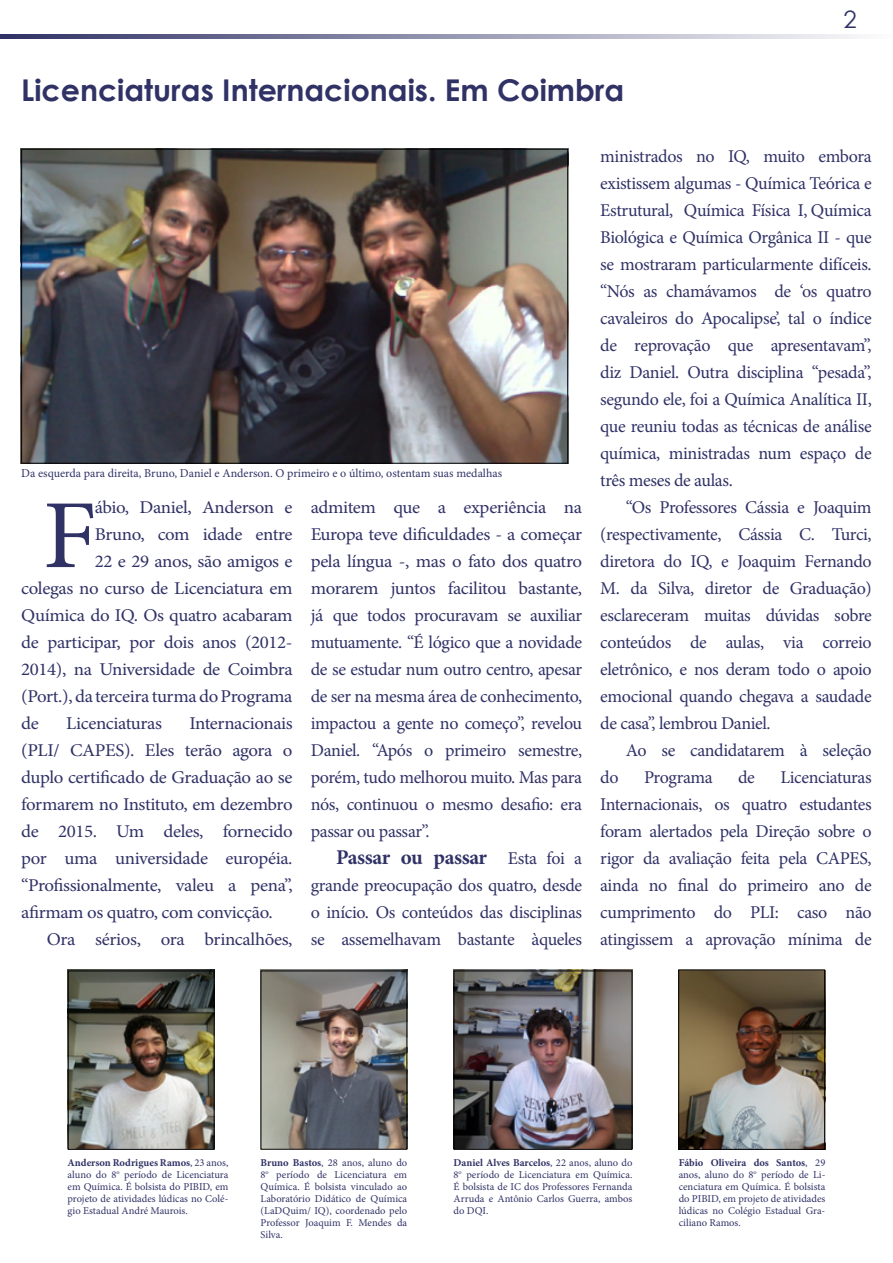
<style>
.page{position:relative;width:893px;height:1263px;background:#fff}
.page>*{position:absolute;margin:0;border:0;box-sizing:border-box;transform-origin:0 0}
.t1{font:97.65px "Minion Pro";color:#303266;scale:1.05 1}
.t2{font:700 30px "Century Gothic";color:#303266}
.t3{font:24px "Century Gothic";color:#303266}
.t4{font:700 21px "Minion Pro";letter-spacing:-.02em;color:#303266}
.t5{font:18px/27px "Minion Pro";letter-spacing:-.02em;color:#303266;text-align:justify}
.t6{font:18px/27px "Minion Pro";letter-spacing:-.02em;color:#303266;text-align:justify;scale:1.05 1}
.t7{font:12px "Minion Pro";color:#303266}
.t8{font:10.5px/12px "Minion Pro";color:#303266;text-align:justify}
.s1{font-weight:400;font-size:18px}
.s2{font-weight:700}
</style>
<div class="page">
<svg style="left:0;top:34px;width:856px;height:5px"></svg>
<img style="left:454px;top:969px;width:178px;height:179px">
<img style="left:68px;top:969px;width:147px;height:179px">
<img style="left:261px;top:969px;width:146px;height:178px">
<img style="left:680px;top:971px;width:143px;height:177px">
<div style="left:68px;top:970px;width:147px;height:180px;border:1px solid #000"></div>
<div style="left:261px;top:970px;width:146px;height:179px;border:1px solid #000"></div>
<div style="left:454px;top:970px;width:178px;height:180px;border:1px solid #000"></div>
<div style="left:678px;top:969px;width:147px;height:181px;border:1px solid #000"></div>
<img style="left:20px;top:149px;width:546px;height:315px">
<h2 class="t2" style="left:21px;top:68px;width:604px">Licenciaturas Internacionais. Em Coimbra</h2>
<h3 class="t3" style="left:844px;top:3px;width:15px">2</h3>
<p class="t7" style="left:21px;top:465px;width:482px">Da esquerda para direita, Bruno, Daniel e Anderson. O primeiro e o último, ostentam suas medalhas</p>
<h1 class="t1" style="left:43px;top:470px;width:53px">F</h1>
<p class="t6" style="left:95px;top:494px;width:190px">ábio, Daniel, Anderson e</p>
<p class="t6" style="left:95px;top:521px;width:190px">Bruno, com idade entre</p>
<p class="t6" style="left:95px;top:548px;width:190px">22 e 29 anos, são amigos e</p>
<p class="t6" style="left:21px;top:575px;width:260px">colegas no curso de Licenciatura em</p>
<p class="t6" style="left:21px;top:602px;width:260px">Química do IQ. Os quatro acabaram</p>
<p class="t6" style="left:21px;top:629px;width:260px">de participar, por dois anos (2012-</p>
<p class="t6" style="left:21px;top:656px;width:260px">2014), na Universidade de Coimbra</p>
<p class="t6" style="left:21px;top:683px;width:260px">(Port.), da terceira turma do Programa</p>
<p class="t6" style="left:21px;top:710px;width:18px">de</p>
<p class="t6" style="left:66px;top:710px;width:93px">Licenciaturas</p>
<p class="t6" style="left:21px;top:710px;width:260px;text-indent:168px">Internacionais (PLI/ CAPES). Eles terão agora o duplo certificado de Graduação ao se formarem no Instituto, em dezembro de 2015. Um deles, fornecido por uma universidade européia. “Profissionalmente, valeu a pena”, afirmam os quatro, com convicção.</p>
<p class="t6" style="left:47px;top:926px;width:236px">Ora sérios, ora brincalhões,</p>
<p class="t6" style="left:311px;top:494px;width:260px">admitem que a experiência na Europa teve dificuldades - a começar pela língua -, mas o fato dos quatro morarem juntos facilitou bastante, já que todos procuravam se auxiliar mutuamente. “É lógico que a novidade de se estudar num outro centro, apesar de ser na mesma área de conhecimento, impactou a gente no começo”, revelou Daniel. “Após o primeiro semestre, porém, tudo melhorou muito. Mas para nós, continuou o mesmo desafio: era passar ou passar”.</p>
<p class="t4" style="left:336px;top:842px;width:247px">Passar ou passar <span class="s1">Esta foi a</span></p>
<p class="t5" style="left:311px;top:872px;width:273px">grande preocupação dos quatro, desde o início. Os conteúdos das disciplinas se assemelhavam bastante àqueles</p>
<p class="t5" style="left:600px;top:143px;width:273px">ministrados no IQ, muito embora existissem algumas - Química Teórica e Estrutural, Química Física I, Química Biológica e Química Orgânica II - que se mostraram particularmente difíceis. “Nós as chamávamos de ‘os quatro cavaleiros do Apocalipse’, tal o índice de reprovação que apresentavam”, diz Daniel. Outra disciplina “pesada”, segundo ele, foi a Química Analítica II, que reuniu todas as técnicas de análise química, ministradas num espaço de três meses de aulas.</p>
<p class="t5" style="left:600px;top:494px;width:273px;text-indent:26px">“Os Professores Cássia e Joaquim (respectivamente, Cássia C. Turci, diretora do IQ, e Joaquim Fernando M. da Silva, diretor de Graduação) esclareceram muitas dúvidas sobre conteúdos de aulas, via correio eletrônico, e nos deram todo o apoio emocional quando chegava a saudade de casa”, lembrou Daniel.</p>
<p class="t5" style="left:626px;top:737px;width:247px">Ao se candidatarem à seleção</p>
<p class="t5" style="left:600px;top:764px;width:20px">do</p>
<p class="t5" style="left:644px;top:764px;width:70px">Programa</p>
<p class="t5" style="left:738px;top:764px;width:18px">de</p>
<p class="t5" style="left:600px;top:764px;width:273px;text-indent:180px">Licenciaturas Internacionais, os quatro estudantes foram alertados pela Direção sobre o rigor da avaliação feita pela CAPES, ainda no final do primeiro ano de cumprimento do PLI: caso não atingissem a aprovação mínima de</p>
<p class="t8" style="left:68px;top:1156px;width:162px"><span class="s2">Anderson Rodrigues Ramos</span>, 23 anos, aluno do 8<sup>o</sup> período de Licenciatura em Química. É bolsista do PIBID, em projeto de atividades lúdicas no Colé&shy;gio Estadual André Maurois.</p>
<p class="t8" style="left:261px;top:1156px;width:148px"><span class="s2">Bruno Bastos</span>, 28 anos, aluno do 8<sup>o</sup> período de Licenciatura em Química. É bolsista vinculado ao Laboratório Didático de Química (LaDQuim/ IQ), coordenado pelo Professor Joaquim F. Mendes da Silva.</p>
<p class="t8" style="left:454px;top:1156px;width:180px"><span class="s2">Daniel Alves Barcelos</span>, 22 anos, aluno do 8<sup>o</sup> período de Licenciatura em Química.<br>É bolsista de IC dos Professores Fernanda Arruda e Antônio Carlos Guerra, ambos do DQI.</p>
<p class="t8" style="left:679px;top:1156px;width:148px"><span class="s2">Fábio Oliveira dos Santos</span>, 29 anos, aluno do 8<sup>o</sup> período de Li&shy;cenciatura em Química. É bolsista do PIBID, em projeto de atividades lúdicas no Colégio Estadual Gra&shy;ciliano Ramos.</p>
</div>
